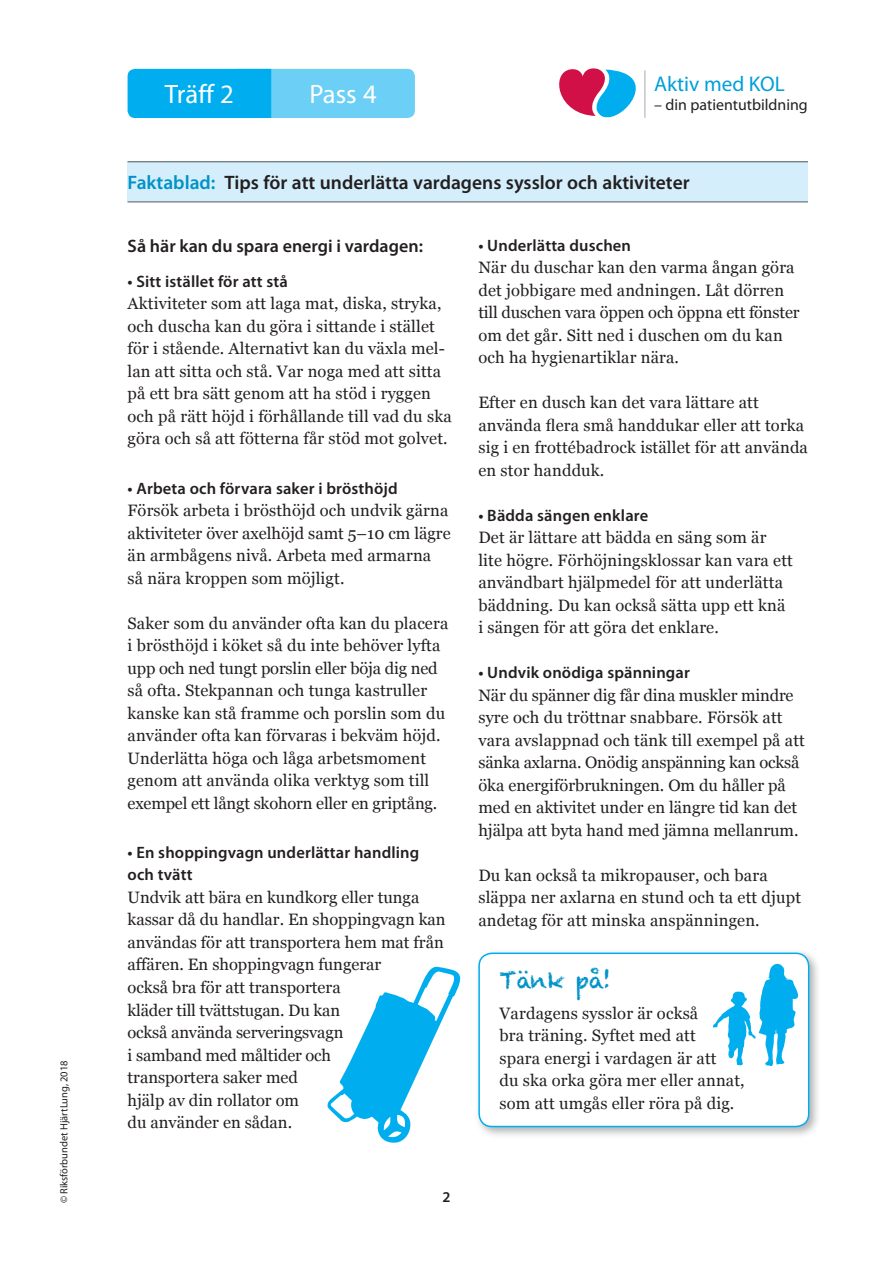
<style>
.page{position:relative;width:893px;height:1263px;background:#fff}
.page>*{position:absolute;margin:0;border:0;box-sizing:border-box;transform-origin:0 0}
.bröd_indrag{font:26.7px "Myriad Pro";color:#fff}
.t1{font:22.5px "Chalkduster";letter-spacing:-.01em;color:#0092c8}
.t2{font:21.3px "Myriad Pro";color:#009fda}
.bröd_indrag-2{font:600 19.5px "Myriad Pro";color:#231f20}
.t3{font:600 18px "Myriad Pro";color:#231f20}
.t4{font:16.5px/22.5px "Georgia";letter-spacing:.01em;color:#231f20}
.t5{font:600 16.5px/22.5px "Myriad Pro";letter-spacing:.01em;color:#231f20}
.t6{font:15.9px "Myriad Pro";color:#231f20}
.t7{font:600 15px "Myriad Pro";color:#231f20}
.t8{font:10.5px "Myriad Pro";color:#231f20}
.s1{color:#0092c8}
</style>
<div class="page">
<div style="left:128px;top:162px;width:680px;height:40px;background:#d4effb"></div>
<div style="left:230px;top:69px;width:185px;height:49px;background:#6bcff6;border-radius:8px"></div>
<div style="left:128px;top:69px;width:143px;height:49px;background:#00aeef"></div>
<hr style="left:128px;top:162px;width:680px;height:1px;background:#231f20">
<hr style="left:128px;top:202px;width:680px;height:1px;background:#231f20">
<svg style="left:327px;top:966px;width:134px;height:177px"></svg>
<div style="left:474px;top:948px;width:348px;height:192px;background:#231f20;opacity:.35"></div>
<div style="left:479px;top:953px;width:330px;height:173px;background:#fff;border-radius:13px"></div>
<div style="left:478px;top:952px;width:331px;height:175px;border:2px solid #00aeef;border-radius:13px"></div>
<svg style="left:713px;top:963px;width:86px;height:103px"></svg>
<svg style="left:559px;top:68px;width:87px;height:50px"></svg>
<hr style="left:644px;top:71px;width:1px;height:46px;background:#a8a9ad">
<p class="t8" style="left:57px;top:1203px;width:145px;rotate:-90deg">© Riksförbundet HjärtLung, 2018</p>
<p class="bröd_indrag" style="left:165px;top:77px;width:70px">Träff 2</p>
<p class="bröd_indrag" style="left:309px;top:78px;width:69px">Pass 4</p>
<p class="t2" style="left:654px;top:71px;width:132px">Aktiv med KOL</p>
<p class="t6" style="left:654px;top:95px;width:155px">– din patientutbildning</p>
<p class="bröd_indrag-2" style="left:128px;top:170px;width:564px"><span class="s1">Faktablad:</span> Tips för att underlätta vardagens sysslor och aktiviteter</p>
<p class="t3" style="left:128px;top:234px;width:297px">Så här kan du spara energi i vardagen:</p>
<p class="t5" style="left:128px;top:270px;width:162px">• Sitt istället för att stå</p>
<p class="t4" style="left:128px;top:292px;width:326px">Aktiviteter som att laga mat, diska, stryka, och duscha kan du göra i sittande i stället för i stående. Alternativt kan du växla mel&shy;lan att sitta och stå. Var noga med att sitta på ett bra sätt genom att ha stöd i ryggen och på rätt höjd i förhållande till vad du ska göra och så att fötterna får stöd mot golvet.</p>
<p class="t5" style="left:128px;top:476px;width:272px">• Arbeta och förvara saker i brösthöjd</p>
<p class="t4" style="left:128px;top:498px;width:325px">Försök arbeta i brösthöjd och undvik gärna aktiviteter över axelhöjd samt 5–10 cm lägre än armbågens nivå. Arbeta med armarna så nära kroppen som möjligt.</p>
<p class="t4" style="left:128px;top:611px;width:322px">Saker som du använder ofta kan du placera i brösthöjd i köket så du inte behöver lyfta upp och ned tungt porslin eller böja dig ned så ofta. Stekpannan och tunga kastruller kanske kan stå framme och porslin som du använder ofta kan förvaras i bekväm höjd.</p>
<p class="t4" style="left:128px;top:746px;width:311px">Underlätta höga och låga arbetsmoment genom att använda olika verktyg som till exempel ett långt skohorn eller en griptång.</p>
<p class="t5" style="left:128px;top:841px;width:293px">• En shoppingvagn underlättar handling och tvätt</p>
<p class="t4" style="left:128px;top:885px;width:320px">Undvik att bära en kundkorg eller tunga kassar då du handlar. En shoppingvagn kan användas för att transportera hem mat från affären. En shoppingvagn fungerar<br>också bra för att transportera<br>kläder till tvättstugan. Du kan<br>också använda serveringsvagn<br>i samband med måltider och<br>transportera saker med<br>hjälp av din rollator om<br>du använder en sådan.</p>
<p class="t7" style="left:442px;top:1187px;width:10px">2</p>
<p class="t5" style="left:478px;top:233px;width:154px">• Underlätta duschen</p>
<p class="t4" style="left:478px;top:255px;width:323px">När du duschar kan den varma ångan göra det jobbigare med andningen. Låt dörren till duschen vara öppen och öppna ett fönster om det går. Sitt ned i duschen om du kan och ha hygienartiklar nära.</p>
<p class="t4" style="left:478px;top:390px;width:331px">Efter en dusch kan det vara lättare att använda flera små handdukar eller att torka sig i en frottébadrock istället för att använda en stor handduk.</p>
<p class="t5" style="left:478px;top:503px;width:171px">• Bädda sängen enklare</p>
<p class="t4" style="left:478px;top:525px;width:316px">Det är lättare att bädda en säng som är lite högre. Förhöjningsklossar kan vara ett användbart hjälpmedel för att underlätta bäddning. Du kan också sätta upp ett knä i sängen för att göra det enklare.</p>
<p class="t5" style="left:478px;top:661px;width:213px">• Undvik onödiga spänningar</p>
<p class="t4" style="left:478px;top:683px;width:328px">När du spänner dig får dina muskler mindre syre och du tröttnar snabbare. Försök att vara avslappnad och tänk till exempel på att sänka axlarna. Onödig anspänning kan också öka energiförbrukningen. Om du håller på med en aktivitet under en längre tid kan det hjälpa att byta hand med jämna mellanrum.</p>
<p class="t4" style="left:478px;top:863px;width:324px">Du kan också ta mikropauser, och bara släppa ner axlarna en stund och ta ett djupt andetag för att minska anspänningen.</p>
<p class="t1" style="left:499px;top:967px;width:113px">Tänk på!</p>
<p class="t4" style="left:499px;top:1001px;width:247px">Vardagens sysslor är också<br>bra träning. Syftet med att<br>spara energi i vardagen är att<br>du ska orka göra mer eller annat, som att umgås eller röra på dig.</p>
</div>
